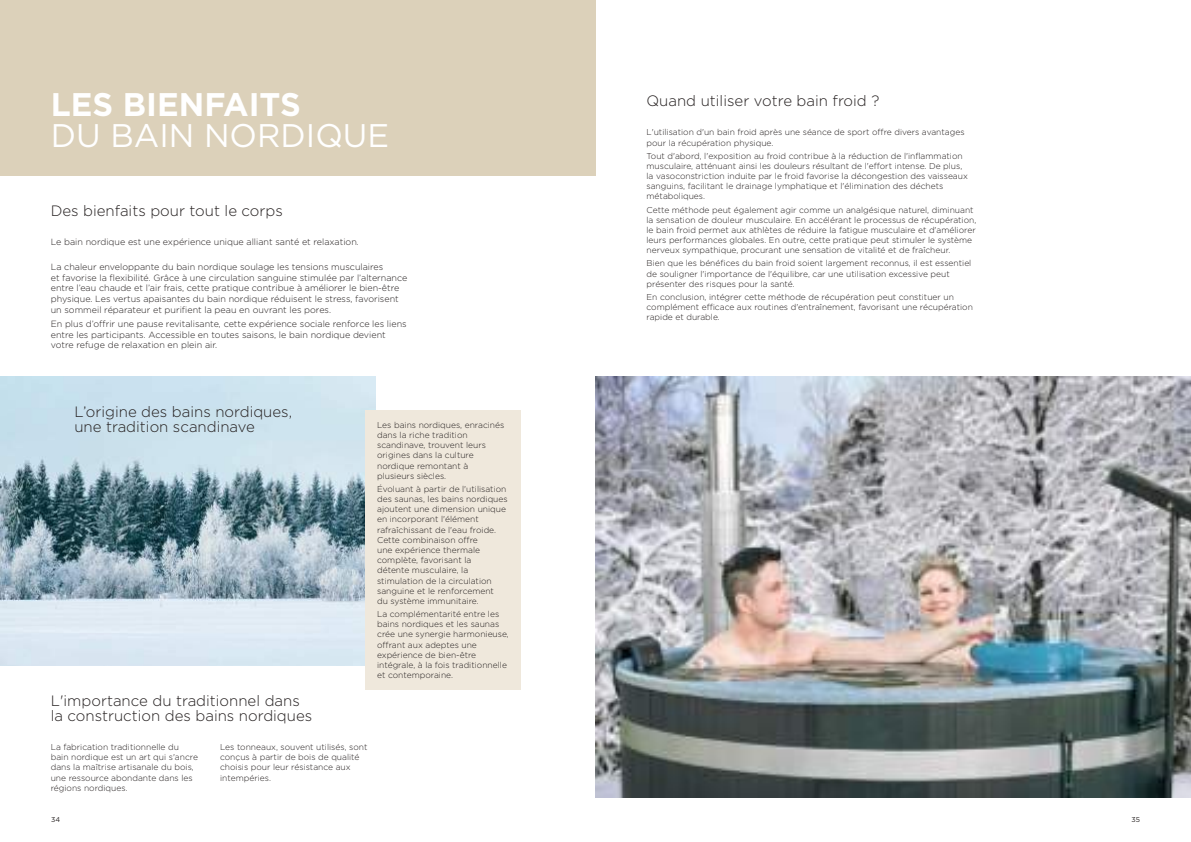
<style>
.page{position:relative;width:1191px;height:842px;background:#fff}
.page>*{position:absolute;margin:0;border:0;box-sizing:border-box;transform-origin:0 0}
.t1{font:32.7px "Gotham";color:#fff}
.t2{font:700 32.7px "Gotham";color:#fff}
.t3{font:300 15px/15px "Gotham";color:#241f1f}
.t4{font:300 9px/10.8px "Gotham";color:#241f1f}
.t5{font:300 8.5px/10.2px "Gotham";color:#241f1f}
.t6{font:7px "Gotham";color:#241f1f}
</style>
<div class="page">
<div style="left:0;top:0;width:595px;height:175px;background:#dcd1ba"></div>
<img style="left:0;top:377px;width:375px;height:288px">
<div style="left:366px;top:410px;width:155px;height:279px;background:#efe8dc"></div>
<img style="left:595px;top:377px;width:596px;height:420px">
<h1 class="t2" style="left:51px;top:83px;width:251px">LES BIENFAITS</h1>
<h1 class="t1" style="left:51px;top:114px;width:340px">DU BAIN NORDIQUE</h1>
<h2 class="t3" style="left:51px;top:202px;width:234px">Des bienfaits pour tout le corps</h2>
<p class="t4" style="left:51px;top:237px;width:310px">Le bain nordique est une expérience unique alliant santé et relaxation.</p>
<p class="t4" style="left:51px;top:261px;width:358px">La chaleur enveloppante du bain nordique soulage les tensions musculaires<br>et favorise la flexibilité. Grâce à une circulation sanguine stimulée par l’alternance entre l’eau chaude et l’air frais, cette pratique contribue à améliorer le bien-être physique. Les vertus apaisantes du bain nordique réduisent le stress, favorisent un sommeil réparateur et purifient la peau en ouvrant les pores.</p>
<p class="t4" style="left:51px;top:318px;width:357px">En plus d’offrir une pause revitalisante, cette expérience sociale renforce les liens entre les participants. Accessible en toutes saisons, le bain nordique devient votre refuge de relaxation en plein air.</p>
<h2 class="t3" style="left:74px;top:404px;width:219px">L’origine des bains nordiques, une tradition scandinave</h2>
<h2 class="t3" style="left:51px;top:693px;width:263px">L'importance du traditionnel dans la construction des bains nordiques</h2>
<p class="t5" style="left:51px;top:742px;width:149px">La fabrication traditionnelle du bain nordique est un art qui s'ancre dans la maîtrise artisanale du bois, une ressource abondante dans les régions nordiques.</p>
<p class="t5" style="left:220px;top:742px;width:149px">Les tonneaux, souvent utilisés, sont conçus à partir de bois de qualité choisis pour leur résistance aux intempéries.</p>
<p class="t5" style="left:377px;top:419px;width:129px">Les bains nordiques, enracinés dans la riche tradition scandinave, trouvent leurs origines dans la culture nordique remontant à plusieurs siècles.</p>
<p class="t5" style="left:377px;top:483px;width:132px">Évoluant à partir de l'utilisation des saunas, les bains nordiques ajoutent une dimension unique en incorporant l'élément rafraîchissant de l'eau froide.<br>Cette combinaison offre<br>une expérience thermale complète, favorisant la<br>détente musculaire, la stimulation de la circulation sanguine et le renforcement<br>du système immunitaire.</p>
<p class="t5" style="left:377px;top:609px;width:133px">La complémentarité entre les bains nordiques et les saunas crée une synergie harmonieuse, offrant aux adeptes une expérience de bien-être intégrale, à la fois traditionnelle et contemporaine.</p>
<h2 class="t3" style="left:646px;top:93px;width:234px">Quand utiliser votre bain froid ?</h2>
<p class="t5" style="left:646px;top:127px;width:319px">L'utilisation d'un bain froid après une séance de sport offre divers avantages pour la récupération physique.</p>
<p class="t5" style="left:646px;top:150px;width:323px">Tout d'abord, l'exposition au froid contribue à la réduction de l'inflammation musculaire, atténuant ainsi les douleurs résultant de l'effort intense. De plus, la vasoconstriction induite par le froid favorise la décongestion des vaisseaux sanguins, facilitant le drainage lymphatique et l'élimination des déchets métaboliques.</p>
<p class="t5" style="left:646px;top:204px;width:331px">Cette méthode peut également agir comme un analgésique naturel, diminuant la sensation de douleur musculaire. En accélérant le processus de récupération, le bain froid permet aux athlètes de réduire la fatigue musculaire et d'améliorer leurs performances globales. En outre, cette pratique peut stimuler le système nerveux sympathique, procurant une sensation de vitalité et de fraîcheur.</p>
<p class="t5" style="left:646px;top:258px;width:326px">Bien que les bénéfices du bain froid soient largement reconnus, il est essentiel de souligner l'importance de l'équilibre, car une utilisation excessive peut présenter des risques pour la santé.</p>
<p class="t5" style="left:646px;top:291px;width:328px">En conclusion, intégrer cette méthode de récupération peut constituer un complément efficace aux routines d'entraînement, favorisant une récupération rapide et durable.</p>
<p class="t6" style="left:51px;top:815px;width:10px">34</p>
<p class="t6" style="left:1131px;top:815px;width:10px">35</p>
</div>
